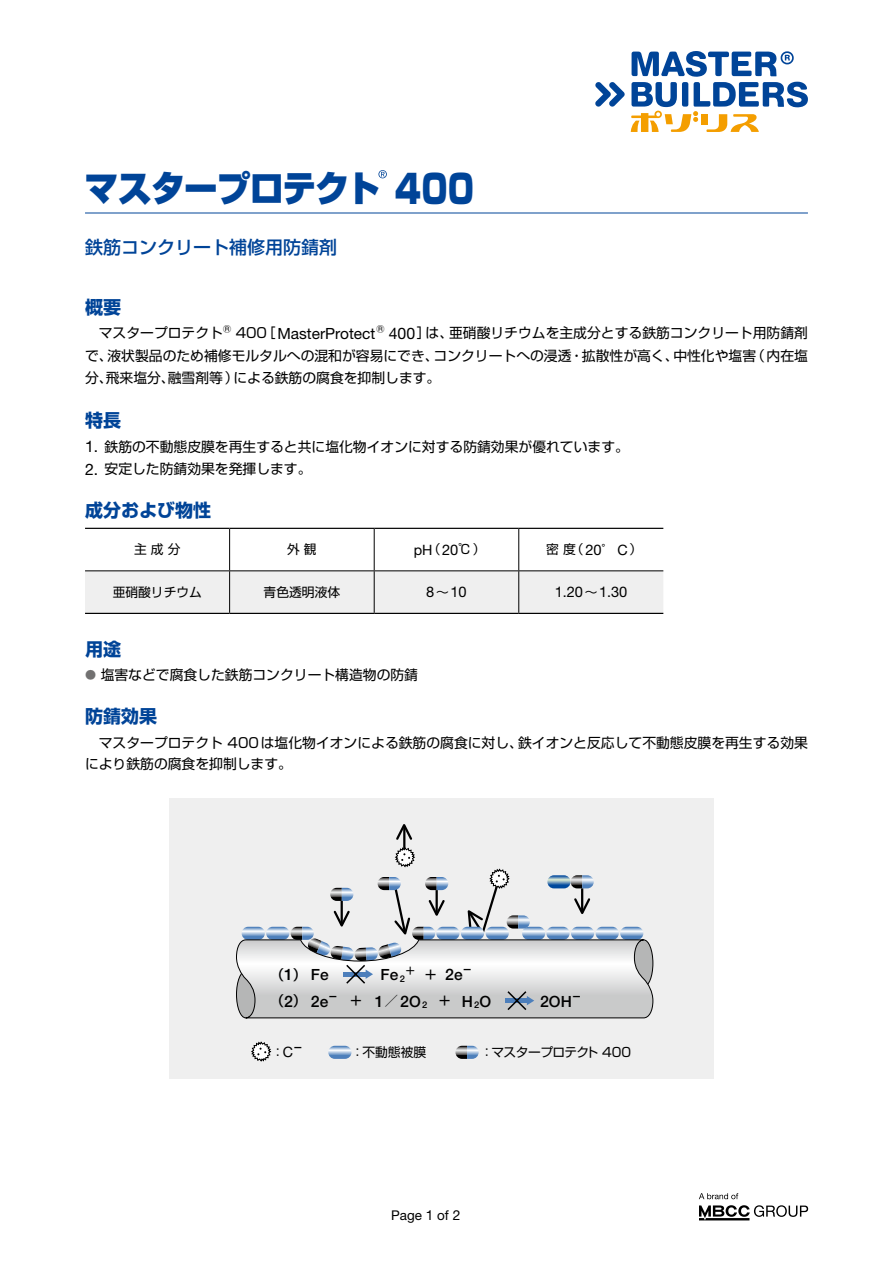
<style>
.page{position:relative;width:893px;height:1263px;background:#fff}
.page>*{position:absolute;margin:0;border:0;box-sizing:border-box;transform-origin:0 0}
.t1{font:900 36px "Shin Go Pro";letter-spacing:-.035em;color:#004498;scale:.95 1}
.t2{font:700 18px "Shin Go Pro";color:#004498}
.t3{font:500 18px "Shin Go Pro";color:#004498}
.t4{font:500 15.9px "Helvetica Neue";color:#000}
.t5{font:15.45px "Helvetica Neue";color:#000}
.t6{font:500 15.45px "Helvetica Neue";color:#000}
.t7{font:14.7px "Helvetica Neue";color:#000}
.t8{font:13.8px/22.5px "Shin Go Pro";color:#000;text-align:justify}
.t9{font:13.8px "Shin Go Pro Medium 90 pv RKSJ H";color:#000}
.t10{font:13.5px "Helvetica Neue";color:#000}
.t11{font:12.75px "Shin Go Pro";color:#000}
.t12{font:12.75px "Shin Go Pro Regular 90 pv RKSJ H";letter-spacing:-.03em;color:#000}
.t13{font:11.1px "Shin Go Pro Medium 90 pv RKSJ H";color:#000}
.t14{font:8.1px "Shin Go Pro";color:#000}
.s1{font-size:39.6px}
.s2{font-family:"Shin Go Pro";font-size:13.8px}
.s3{font-family:"Helvetica Neue";font-size:15.9px}
.s4{font-family:"Helvetica Neue";font-size:15.45px}
.s5{font-family:"Helvetica Neue";font-size:14.25px}
.s6{font-family:"Helvetica Neue";font-size:14.7px}
.s7{font-family:"Shin Go Pro";font-size:12.75px}
.s8{font-size:14.25px}
.s9{font-size:11.1px;color:#727171}
.s10{font-family:"Helvetica Neue";font-weight:500;font-size:15.9px}
.s11{font-family:"Helvetica Neue";font-weight:500;font-size:15.45px}
.s12{font-size:15.45px}
.s13{font-family:"Shin Go Pro Medium 90 pv RKSJ H";font-weight:400;font-size:13.8px}
.s14{font-size:15.9px}
.s15{font-size:13.8px}
</style>
<div class="page">
<hr style="left:85px;top:213px;width:723px;height:1px;background:#004498">
<svg style="left:378px;top:170px;width:9px;height:8px"></svg>
<div style="left:85px;top:571px;width:578px;height:42px;background:#efefef"></div>
<hr style="left:229px;top:529px;width:1px;height:41px;background:#000">
<hr style="left:374px;top:529px;width:1px;height:41px;background:#000">
<hr style="left:518px;top:529px;width:1px;height:41px;background:#000">
<hr style="left:85px;top:570px;width:145px;height:1px;background:#000">
<hr style="left:230px;top:570px;width:144px;height:1px;background:#000">
<hr style="left:229px;top:571px;width:1px;height:42px;background:#000">
<hr style="left:374px;top:570px;width:145px;height:1px;background:#000">
<hr style="left:374px;top:571px;width:1px;height:42px;background:#000">
<hr style="left:519px;top:570px;width:144px;height:1px;background:#000">
<hr style="left:518px;top:571px;width:1px;height:42px;background:#000">
<hr style="left:85px;top:528px;width:145px;height:1px;background:#000">
<hr style="left:230px;top:528px;width:144px;height:1px;background:#000">
<hr style="left:374px;top:528px;width:145px;height:1px;background:#000">
<hr style="left:519px;top:528px;width:144px;height:1px;background:#000">
<hr style="left:85px;top:613px;width:145px;height:1px;background:#000">
<hr style="left:230px;top:613px;width:144px;height:1px;background:#000">
<hr style="left:374px;top:613px;width:145px;height:1px;background:#000">
<hr style="left:519px;top:613px;width:144px;height:1px;background:#000">
<div style="left:169px;top:798px;width:544px;height:281px;background:#efefef"></div>
<svg style="left:328px;top:1046px;width:23px;height:13px"></svg>
<svg style="left:251px;top:1041px;width:21px;height:21px"></svg>
<svg style="left:455px;top:1046px;width:24px;height:13px"></svg>
<svg style="left:236px;top:824px;width:418px;height:195px"></svg>
<svg style="left:595px;top:82px;width:30px;height:25px"></svg>
<svg style="left:631px;top:51px;width:177px;height:81px"></svg>
<svg style="left:699px;top:1193px;width:39px;height:6px"></svg>
<svg style="left:699px;top:1205px;width:109px;height:15px"></svg>
<h1 class="t1" style="left:84px;top:160px;width:412px">マスタープロテクト <span class="s1">400</span></h1>
<h2 class="t3" style="left:85px;top:232px;width:253px">鉄筋コンクリート補修用防錆剤</h2>
<h2 class="t2" style="left:85px;top:292px;width:37px">概要</h2>
<p class="t8" style="left:99px;top:320px;width:126px">マスタープロテクト</p>
<p class="t14" style="left:223px;top:322px;width:10px">Ⓡ</p>
<p class="t5" style="left:236px;top:324px;width:141px"><span class="s2">400［</span>MasterProtect</p>
<p class="t14" style="left:376px;top:322px;width:10px">Ⓡ</p>
<p class="t8" style="left:85px;top:320px;width:724px;text-indent:304px"><span class="s3">400</span>］は、亜硝酸リチウムを主成分とする鉄筋コンクリート用防錆剤で、液状製品のため補修モルタルへの混和が容易にでき、コンクリートへの浸透・拡散性が高く、中性化や塩害（内在塩分、飛来塩分、融雪剤等）による鉄筋の腐食を抑制します。</p>
<h2 class="t2" style="left:85px;top:406px;width:37px">特長</h2>
<p class="t8" style="left:85px;top:434px;width:545px"><span class="s3">1</span><span class="s4">.</span> 鉄筋の不動態皮膜を再生すると共に塩化物イオンに対する防錆効果が優れています。</p>
<p class="t8" style="left:85px;top:456px;width:228px"><span class="s3">2</span><span class="s4">.</span> 安定した防錆効果を発揮します。</p>
<h2 class="t2" style="left:85px;top:496px;width:127px">成分および物性</h2>
<p class="t11" style="left:134px;top:539px;width:48px">主成分</p>
<p class="t11" style="left:287px;top:539px;width:31px">外観</p>
<p class="t11" style="left:414px;top:539px;width:73px"><span class="s5">pH</span>（<span class="s6">20</span>℃）</p>
<p class="t11" style="left:546px;top:539px;width:97px">密度（<span class="s6">20</span>° <span class="s5">C</span>）</p>
<p class="t11" style="left:113px;top:582px;width:91px">亜硝酸リチウム</p>
<p class="t11" style="left:264px;top:582px;width:78px">青色透明液体</p>
<p class="t7" style="left:426px;top:583px;width:42px">8<span class="s7">～</span>10</p>
<p class="t7" style="left:555px;top:583px;width:74px">1<span class="s8">.</span>20<span class="s7">～</span>1<span class="s8">.</span>30</p>
<h2 class="t2" style="left:85px;top:634px;width:37px">用途</h2>
<p class="t8" style="left:85px;top:662px;width:335px"><span class="s9">●</span> 塩害などで腐食した鉄筋コンクリート構造物の防錆</p>
<h2 class="t2" style="left:85px;top:702px;width:73px">防錆効果</h2>
<p class="t8" style="left:85px;top:730px;width:724px;line-height:21px">　マスタープロテクト 400は塩化物イオンによる鉄筋の腐食に対し、鉄イオンと反応して不動態皮膜を再生する効果により鉄筋の腐食を抑制します。</p>
<p class="t9" style="left:270px;top:963px;width:60px">（<span class="s10">1</span>） <span class="s11">Fe</span></p>
<p class="t6" style="left:381px;top:965px;width:26px">Fe<sub>2</sub></p>
<p class="t13" style="left:405px;top:962px;width:13px">＋</p>
<p class="t4" style="left:445px;top:965px;width:29px">2<span class="s12">e</span><sup>－</sup></p>
<p class="t9" style="left:270px;top:990px;width:38px">（<span class="s10">2</span>）</p>
<p class="t9" style="left:349px;top:990px;width:15px">＋</p>
<p class="t9" style="left:438px;top:990px;width:15px">＋</p>
<p class="t9" style="left:424px;top:963px;width:15px">＋</p>
<p class="t4" style="left:311px;top:992px;width:29px">2<span class="s12">e</span><sup>－</sup></p>
<p class="t4" style="left:375px;top:992px;width:54px">1<span class="s13">／</span>2<span class="s12">O</span><sub>2</sub></p>
<p class="t6" style="left:462px;top:992px;width:31px">H<sub>2</sub>O</p>
<p class="t6" style="left:540px;top:992px;width:43px"><span class="s14">2</span>OH<sup>－</sup></p>
<p class="t12" style="left:272px;top:1041px;width:33px">：<span class="s5">C</span><sup>－</sup></p>
<p class="t12" style="left:351px;top:1042px;width:76px">：不動態被膜</p>
<p class="t12" style="left:480px;top:1042px;width:152px">：マスタープロテクト 400</p>
<p class="t10" style="left:391px;top:1207px;width:71px">Page <span class="s15">1</span> of <span class="s15">2</span></p>
</div>
